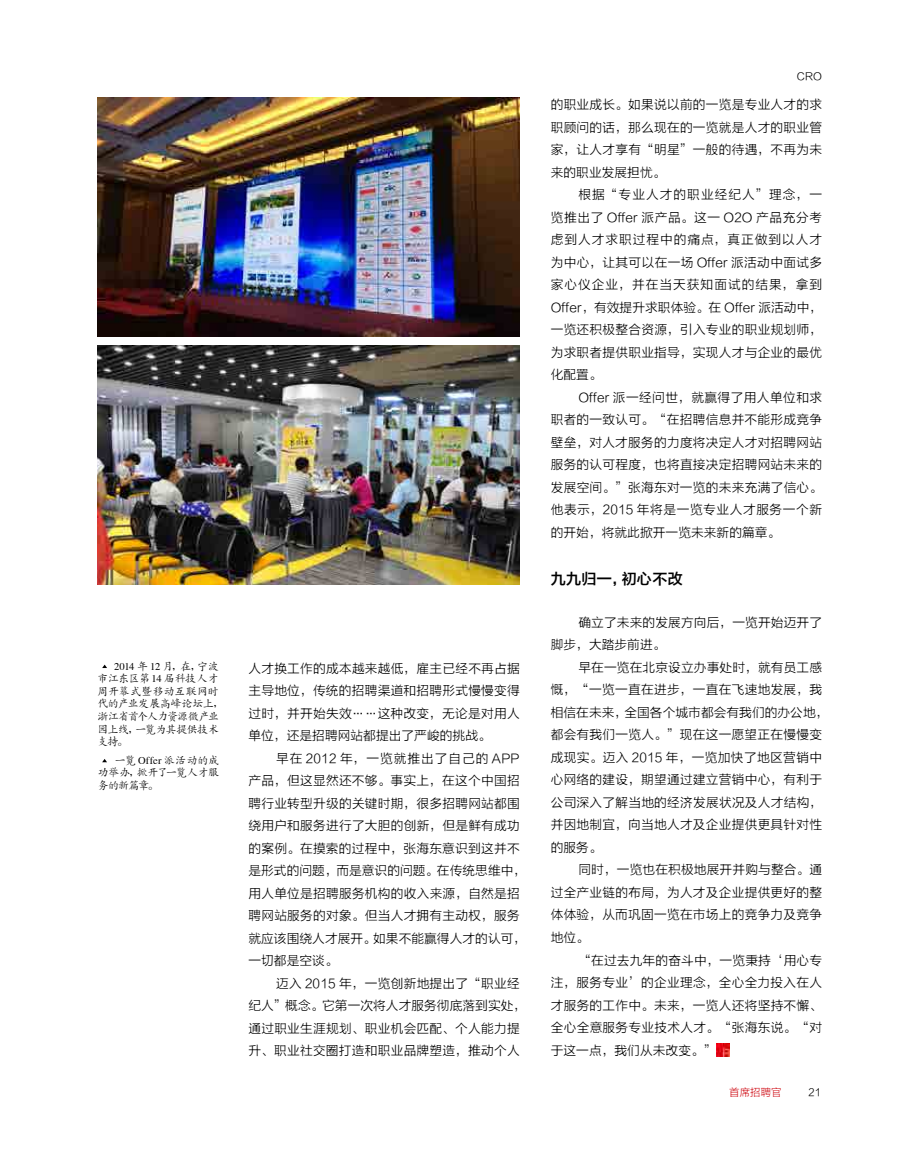
<style>
.page{position:relative;width:919px;height:1153px;background:#fff}
.page>*{position:absolute;margin:0;border:0;box-sizing:border-box;transform-origin:0 0}
.t1{font:15px "FZLTZHK GBK1 0";letter-spacing:.02em;color:#000}
.t2{font:12.75px/22.5px "FZLTXHK";letter-spacing:.015em;color:#000;text-align:justify}
.t3{font:10.5px/12.6px "CT Kai Ti SJ";letter-spacing:.005em;color:#000}
.t4{font:10.5px "FZLTXHK";color:#d0121b}
.t5{font:10.5px "FZLTXHK";color:#000}
</style>
<div class="page">
<svg style="left:716px;top:1043px;width:13px;height:13px"></svg>
<img style="left:98px;top:345px;width:422px;height:239px">
<img style="left:98px;top:98px;width:422px;height:239px">
<svg style="left:102px;top:664px;width:5px;height:4px"></svg>
<p class="t3" style="left:98px;top:660px;width:128px;text-indent:16px">2014 年 12 月，在，宁波市江东区第 14 届科技人才周开幕式暨移动互联网时代的产业发展高峰论坛上，浙江省首个人力资源微产业园上线，一览为其提供技术支持。</p>
<p class="t3" style="left:98px;top:754px;width:122px;text-align:justify;text-indent:17px">一览 Offer 派活动的成功举办，掀开了一览人才服务的新篇章。</p>
<p class="t2" style="left:248px;top:657px;width:273px">人才换工作的成本越来越低，雇主已经不再占据主导地位，传统的招聘渠道和招聘形式慢慢变得过时，并开始失效……这种改变，无论是对用人单位，还是招聘网站都提出了严峻的挑战。</p>
<p class="t2" style="left:248px;top:747px;width:279px;text-align:left;text-indent:28px">早在 2012 年，一览就推出了自己的 APP产品，但这显然还不够。事实上，在这个中国招聘行业转型升级的关键时期，很多招聘网站都围绕用户和服务进行了大胆的创新，但是鲜有成功的案例。在摸索的过程中，张海东意识到这并不是形式的问题，而是意识的问题。在传统思维中，用人单位是招聘服务机构的收入来源，自然是招聘网站服务的对象。但当人才拥有主动权，服务就应该围绕人才展开。如果不能赢得人才的认可，一切都是空谈。</p>
<p class="t2" style="left:248px;top:972px;width:279px;text-align:left;text-indent:28px">迈入 2015 年，一览创新地提出了“职业经纪人”概念。它第一次将人才服务彻底落到实处，通过职业生涯规划、职业机会匹配、个人能力提升、职业社交圈打造和职业品牌塑造，推动个人</p>
<p class="t5" style="left:796px;top:70px;width:27px">CRO</p>
<p class="t2" style="left:550px;top:94px;width:273px">的职业成长。如果说以前的一览是专业人才的求职顾问的话，那么现在的一览就是人才的职业管家，让人才享有“明星”一般的待遇，不再为未来的职业发展担忧。</p>
<p class="t2" style="left:550px;top:184px;width:273px;text-indent:28px">根据“专业人才的职业经纪人”理念，一览推出了 Offer 派产品。这一 O2O 产品充分考虑到人才求职过程中的痛点，真正做到以人才为中心，让其可以在一场 Offer 派活动中面试多家心仪企业，并在当天获知面试的结果，拿到Offer，有效提升求职体验。在 Offer 派活动中，一览还积极整合资源，引入专业的职业规划师，为求职者提供职业指导，实现人才与企业的最优化配置。</p>
<p class="t2" style="left:550px;top:386px;width:273px;text-indent:28px">Offer 派一经问世，就赢得了用人单位和求职者的一致认可。“在招聘信息并不能形成竞争壁垒，对人才服务的力度将决定人才对招聘网站服务的认可程度，也将直接决定招聘网站未来的发展空间。”张海东对一览的未来充满了信心。他表示，2015 年将是一览专业人才服务一个新的开始，将就此掀开一览未来新的篇章。</p>
<p class="t1" style="left:550px;top:570px;width:133px">九九归一，初心不改</p>
<p class="t2" style="left:550px;top:611px;width:273px;text-indent:28px">确立了未来的发展方向后，一览开始迈开了脚步，大踏步前进。</p>
<p class="t2" style="left:550px;top:656px;width:279px;text-align:left;text-indent:28px">早在一览在北京设立办事处时，就有员工感慨，“一览一直在进步，一直在飞速地发展，我相信在未来，全国各个城市都会有我们的办公地，都会有我们一览人。”现在这一愿望正在慢慢变成现实。迈入 2015 年，一览加快了地区营销中心网络的建设，期望通过建立营销中心，有利于公司深入了解当地的经济发展状况及人才结构，并因地制宜，向当地人才及企业提供更具针对性的服务。</p>
<p class="t2" style="left:550px;top:858px;width:273px;text-indent:28px">同时，一览也在积极地展开并购与整合。通过全产业链的布局，为人才及企业提供更好的整体体验，从而巩固一览在市场上的竞争力及竞争地位。</p>
<p class="t2" style="left:550px;top:948px;width:273px;text-indent:28px">“在过去九年的奋斗中，一览秉持‘用心专注，服务专业’的企业理念，全心全力投入在人才服务的工作中。未来，一览人还将坚持不懈、全心全意服务专业技术人才。“张海东说。“对于这一点，我们从未改变。”</p>
<p class="t4" style="left:729px;top:1086px;width:54px">首席招聘官</p>
<p class="t5" style="left:808px;top:1086px;width:14px">21</p>
</div>
